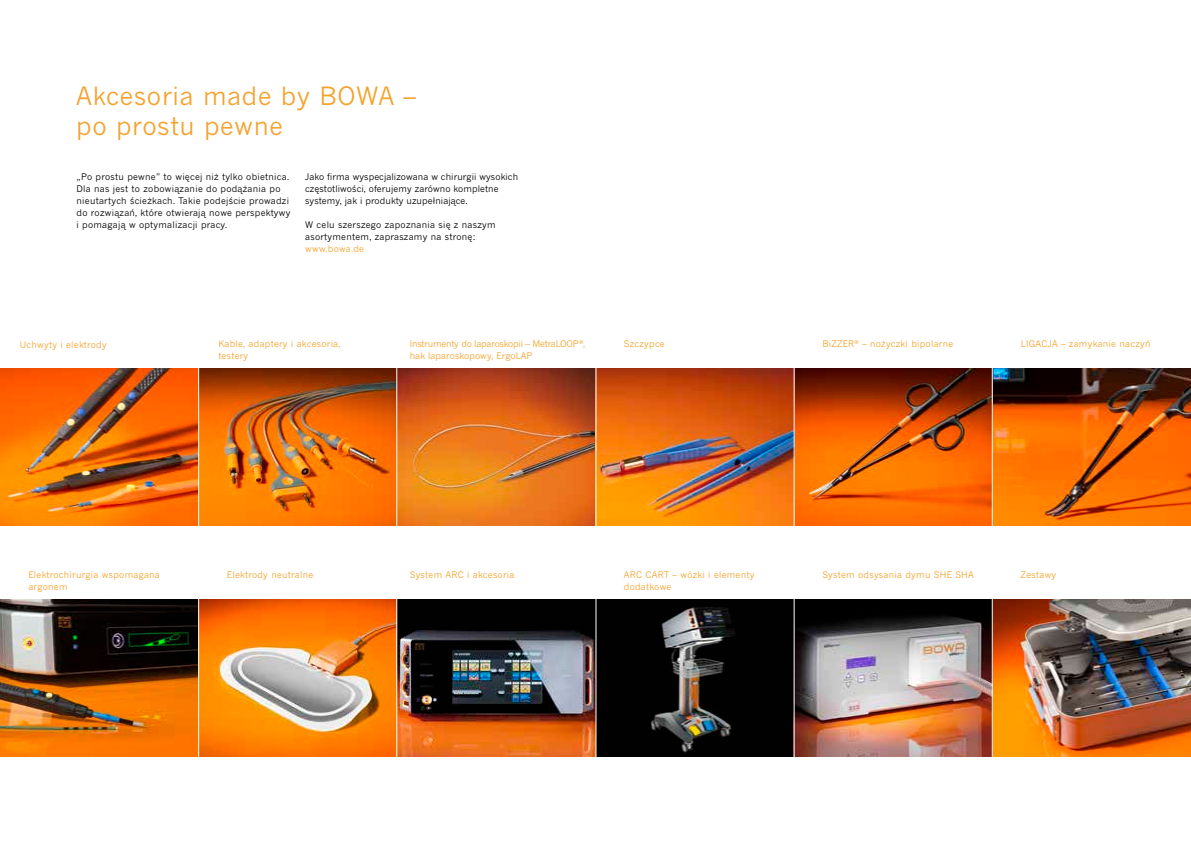
<style>
.page{position:relative;width:1191px;height:842px;background:#fff}
.page>*{position:absolute;margin:0;border:0;box-sizing:border-box;transform-origin:0 0}
.t1{font:25px/30px "News Gothic MT Pro";letter-spacing:.03em;color:#f4a32e}
.t2{font:9px/12px "News Gothic MT Pro";letter-spacing:.03em;color:#000}
.t3{font:9px/12px "News Gothic MT Pro";letter-spacing:.03em;color:#f4a32e}
.t4{font:9px/12px "News Gothic MT Pro";letter-spacing:.01em;color:#000}
.t5{font:9px "News Gothic MT Pro";letter-spacing:-.02em;color:#f4a32e}
.t6{font:9px "News Gothic MT Pro";letter-spacing:.01em;color:#f4a32e}
.t7{font:5.2px "News Gothic MT Pro";color:#f4a32e}
.s1{font-size:9px}
</style>
<div class="page">
<img style="left:0;top:599px;width:1191px;height:157px">
<img style="left:0;top:369px;width:1191px;height:157px">
<hr style="left:793px;top:361px;width:1px;height:167px;background:#fff">
<hr style="left:198px;top:361px;width:1px;height:167px;background:#fff">
<hr style="left:396px;top:361px;width:1px;height:167px;background:#fff">
<hr style="left:991px;top:361px;width:1px;height:167px;background:#fff">
<hr style="left:198px;top:592px;width:1px;height:167px;background:#fff">
<hr style="left:793px;top:592px;width:1px;height:167px;background:#fff">
<hr style="left:396px;top:592px;width:1px;height:167px;background:#fff">
<hr style="left:991px;top:592px;width:1px;height:167px;background:#fff">
<hr style="left:595px;top:361px;width:1px;height:167px;background:#fff">
<hr style="left:595px;top:596px;width:1px;height:167px;background:#fff">
<h1 class="t1" style="left:76px;top:80px;width:341px">Akcesoria made by BOWA – po prostu pewne</h1>
<p class="t2" style="left:77px;top:171px;width:215px">„Po prostu pewne” to więcej niż tylko obietnica.<br>Dla nas jest to zobowiązanie do podążania po nieutartych ścieżkach. Takie podejście prowadzi do rozwiązań, które otwierają nowe perspektywy i pomagają w optymalizacji pracy.</p>
<p class="t4" style="left:305px;top:171px;width:214px">Jako firma wyspecjalizowana w chirurgii wysokich częstotliwości, oferujemy zarówno kompletne systemy, jak i produkty uzupełniające.</p>
<p class="t2" style="left:305px;top:219px;width:192px">W celu szerszego zapoznania się z naszym asortymentem, zapraszamy na stronę:</p>
<p class="t3" style="left:305px;top:243px;width:60px">www.bowa.de</p>
<p class="t7" style="left:579px;top:339px;width:7px">®<span class="s1">,</span></p>
<p class="t3" style="left:822px;top:338px;width:132px">BiZZER<sup>®</sup> – nożyczki bipolarne</p>
<p class="t5" style="left:410px;top:338px;width:170px">Instrumenty do laparoskopii – MetraLOOP</p>
<p class="t3" style="left:1020px;top:338px;width:131px">LIGACJA – zamykanie naczyń</p>
<p class="t3" style="left:20px;top:339px;width:88px">Uchwyty i elektrody</p>
<p class="t3" style="left:624px;top:338px;width:42px">Szczypce</p>
<p class="t3" style="left:218px;top:338px;width:124px">Kable, adaptery i akcesoria, testery</p>
<p class="t6" style="left:410px;top:350px;width:124px">hak laparoskopowy, ErgoLAP</p>
<p class="t3" style="left:227px;top:568px;width:88px">Elektrody neutralne</p>
<p class="t3" style="left:410px;top:568px;width:106px">System ARC i akcesoria</p>
<p class="t3" style="left:28px;top:568px;width:133px">Elektrochirurgia wspomagana argonem</p>
<p class="t3" style="left:624px;top:568px;width:132px">ARC CART – wózki i elementy dodatkowe</p>
<p class="t3" style="left:822px;top:568px;width:153px">System odsysania dymu SHE SHA</p>
<p class="t3" style="left:1020px;top:568px;width:37px">Zestawy</p>
</div>
